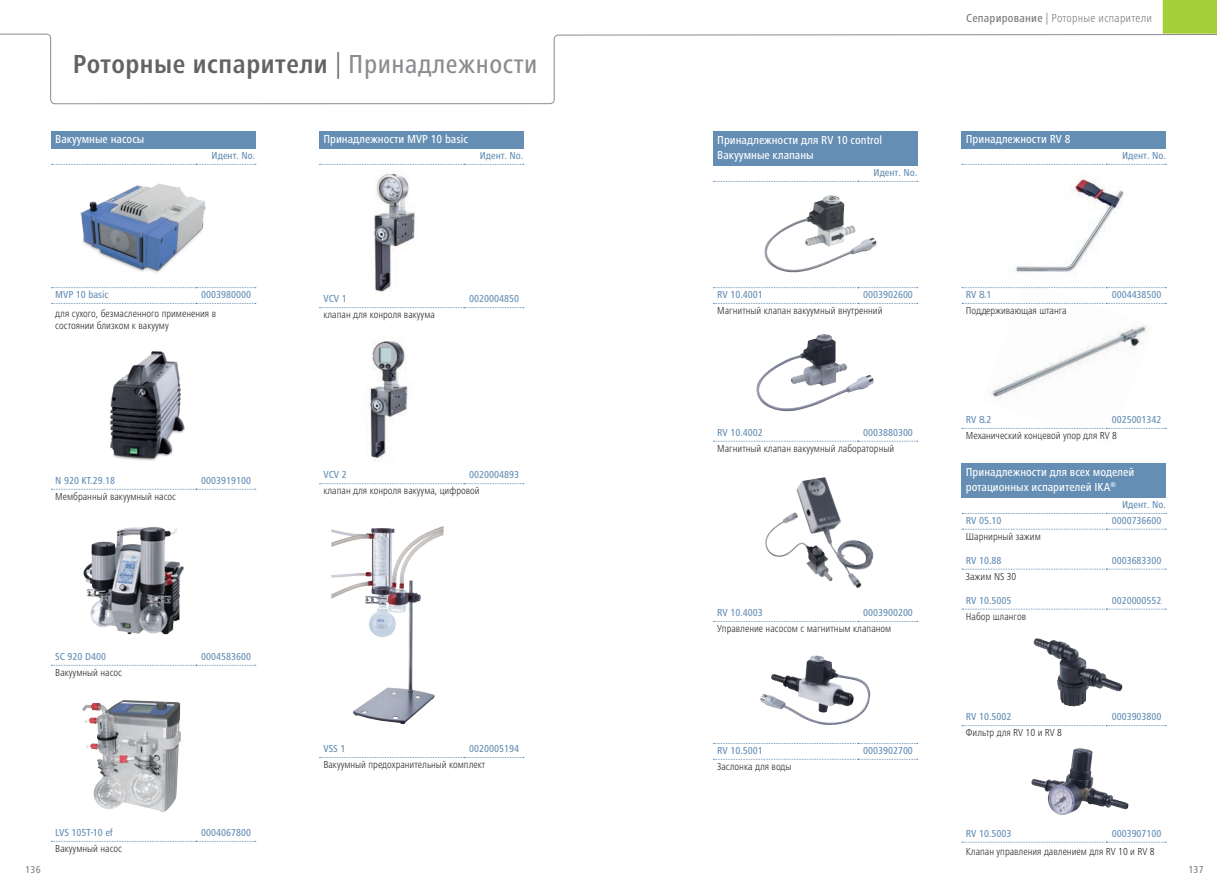
<style>
.page{position:relative;width:1217px;height:893px;background:#fff}
.page>*{position:absolute;margin:0;border:0;box-sizing:border-box;transform-origin:0 0}
.t1{font:700 condensed 27px "Frutiger Next IKA";letter-spacing:.02em;color:#636366}
.t2{font:500 condensed 12px/14.4px "Frutiger Next IKA";color:#fff}
.t3{font:300 condensed 12px "Frutiger Next IKA";letter-spacing:.02em;color:#76787b}
.t4{font:300 condensed 10.5px/12.6px "Frutiger Next IKA";color:#231f20}
.t5{font:500 condensed 10.5px "Frutiger Next IKA";color:#648eb4}
.t6{font:500 condensed 10.5px "Frutiger Next IKA";letter-spacing:.02em;color:#808285}
.s1{font-weight:500}
.s2{font-weight:300}
.s3{font-weight:500;color:#8a8c8f}
</style>
<div class="page">
<div style="left:51px;top:132px;width:204px;height:17px;background:#648eb4"></div>
<svg style="left:51px;top:287px;width:205px;height:1px"></svg>
<svg style="left:51px;top:303px;width:205px;height:1px"></svg>
<svg style="left:51px;top:489px;width:205px;height:1px"></svg>
<svg style="left:51px;top:665px;width:205px;height:1px"></svg>
<svg style="left:51px;top:841px;width:205px;height:1px"></svg>
<svg style="left:51px;top:164px;width:205px;height:1px"></svg>
<img style="left:83px;top:527px;width:101px;height:108px">
<img style="left:82px;top:700px;width:77px;height:111px">
<img style="left:110px;top:351px;width:75px;height:110px">
<img style="left:80px;top:183px;width:126px;height:90px">
<div style="left:961px;top:464px;width:204px;height:34px;background:#648eb4"></div>
<svg style="left:961px;top:529px;width:205px;height:1px"></svg>
<svg style="left:961px;top:569px;width:205px;height:1px"></svg>
<svg style="left:961px;top:609px;width:205px;height:1px"></svg>
<svg style="left:961px;top:725px;width:205px;height:1px"></svg>
<svg style="left:961px;top:842px;width:205px;height:1px"></svg>
<svg style="left:961px;top:513px;width:205px;height:1px"></svg>
<img style="left:1033px;top:638px;width:90px;height:69px">
<img style="left:1031px;top:751px;width:97px;height:64px">
<div style="left:319px;top:132px;width:204px;height:17px;background:#648eb4"></div>
<svg style="left:319px;top:307px;width:205px;height:1px"></svg>
<svg style="left:319px;top:483px;width:205px;height:1px"></svg>
<svg style="left:319px;top:757px;width:205px;height:1px"></svg>
<svg style="left:319px;top:164px;width:205px;height:1px"></svg>
<img style="left:369px;top:341px;width:39px;height:121px">
<img style="left:374px;top:171px;width:41px;height:121px">
<div style="left:712px;top:132px;width:205px;height:34px;background:#648eb4"></div>
<svg style="left:713px;top:287px;width:204px;height:1px"></svg>
<svg style="left:713px;top:303px;width:204px;height:1px"></svg>
<svg style="left:713px;top:743px;width:204px;height:1px"></svg>
<svg style="left:713px;top:441px;width:204px;height:1px"></svg>
<svg style="left:713px;top:621px;width:204px;height:1px"></svg>
<svg style="left:713px;top:759px;width:204px;height:1px"></svg>
<svg style="left:713px;top:181px;width:204px;height:1px"></svg>
<img style="left:760px;top:656px;width:108px;height:67px">
<img style="left:756px;top:334px;width:118px;height:78px">
<img style="left:796px;top:477px;width:78px;height:111px">
<img style="left:765px;top:512px;width:67px;height:70px">
<img style="left:764px;top:195px;width:112px;height:78px">
<div style="left:961px;top:132px;width:204px;height:17px;background:#648eb4"></div>
<svg style="left:961px;top:287px;width:205px;height:1px"></svg>
<svg style="left:961px;top:303px;width:205px;height:1px"></svg>
<svg style="left:961px;top:428px;width:205px;height:1px"></svg>
<svg style="left:961px;top:164px;width:205px;height:1px"></svg>
<img style="left:1015px;top:179px;width:109px;height:94px">
<img style="left:981px;top:287px;width:172px;height:142px">
<img style="left:331px;top:527px;width:108px;height:72px">
<svg style="left:0;top:33px;width:1216px;height:71px"></svg>
<div style="left:1162px;top:0;width:54px;height:34px;background:#a6ce39"></div>
<p class="t3" style="left:966px;top:11px;width:187px"><span class="s1">Сепарирование</span> | Роторные испарители</p>
<h1 class="t1" style="left:73px;top:49px;width:466px">Роторные испарители <span class="s2">|</span> <span class="s3">Принадлежности</span></h1>
<p class="t2" style="left:55px;top:132px;width:91px">Вакуумные насосы</p>
<p class="t5" style="left:211px;top:149px;width:45px">Идент. No.</p>
<p class="t2" style="left:323px;top:132px;width:146px">Принадлежности MVP 10 basic</p>
<p class="t5" style="left:479px;top:149px;width:45px">Идент. No.</p>
<p class="t2" style="left:717px;top:133px;width:166px;line-height:15px">Принадлежности для RV 10 control<br>Вакуумные клапаны</p>
<p class="t5" style="left:873px;top:166px;width:45px">Идент. No.</p>
<p class="t2" style="left:965px;top:132px;width:106px">Принадлежности RV 8</p>
<p class="t5" style="left:1121px;top:149px;width:45px">Идент. No.</p>
<p class="t5" style="left:55px;top:289px;width:55px">MVP 10 basic</p>
<p class="t5" style="left:201px;top:289px;width:51px">0003980000</p>
<p class="t4" style="left:55px;top:307px;width:162px">для сухого, безмасленного применения в состоянии близком к вакууму</p>
<p class="t5" style="left:323px;top:293px;width:25px">VCV 1</p>
<p class="t5" style="left:469px;top:293px;width:51px">0020004850</p>
<p class="t4" style="left:323px;top:309px;width:113px">клапан для конроля вакуума</p>
<p class="t5" style="left:717px;top:289px;width:47px">RV 10.4001</p>
<p class="t5" style="left:862px;top:289px;width:51px">0003902600</p>
<p class="t4" style="left:717px;top:304px;width:167px">Магнитный клапан вакуумный внутренний</p>
<p class="t5" style="left:965px;top:289px;width:27px">RV 8.1</p>
<p class="t5" style="left:1111px;top:289px;width:51px">0004438500</p>
<p class="t4" style="left:965px;top:304px;width:102px">Поддерживающая штанга</p>
<p class="t5" style="left:717px;top:426px;width:47px">RV 10.4002</p>
<p class="t5" style="left:862px;top:426px;width:51px">0003880300</p>
<p class="t4" style="left:717px;top:442px;width:178px">Магнитный клапан вакуумный лабораторный</p>
<p class="t5" style="left:965px;top:413px;width:27px">RV 8.2</p>
<p class="t5" style="left:1111px;top:413px;width:51px">0025001342</p>
<p class="t4" style="left:965px;top:429px;width:152px">Механический концевой упор для RV 8</p>
<p class="t5" style="left:55px;top:474px;width:61px">N 920 KT.29.18</p>
<p class="t5" style="left:201px;top:474px;width:51px">0003919100</p>
<p class="t4" style="left:55px;top:490px;width:122px">Мембранный вакуумный насос</p>
<p class="t5" style="left:323px;top:469px;width:25px">VCV 2</p>
<p class="t5" style="left:469px;top:469px;width:51px">0020004893</p>
<p class="t4" style="left:323px;top:485px;width:158px">клапан для конроля вакуума, цифровой</p>
<p class="t5" style="left:717px;top:607px;width:47px">RV 10.4003</p>
<p class="t5" style="left:862px;top:607px;width:51px">0003900200</p>
<p class="t4" style="left:717px;top:622px;width:176px">Управление насосом с магнитным клапаном</p>
<p class="t2" style="left:965px;top:465px;width:170px">Принадлежности для всех моделей ротационных испарителей IKA<sup>®</sup></p>
<p class="t5" style="left:1121px;top:498px;width:45px">Идент. No.</p>
<p class="t5" style="left:965px;top:514px;width:37px">RV 05.10</p>
<p class="t5" style="left:1111px;top:514px;width:51px">0000736600</p>
<p class="t4" style="left:965px;top:530px;width:76px">Шарнирный зажим</p>
<p class="t5" style="left:965px;top:554px;width:37px">RV 10.88</p>
<p class="t5" style="left:1111px;top:554px;width:51px">0003683300</p>
<p class="t4" style="left:965px;top:570px;width:52px">Зажим NS 30</p>
<p class="t5" style="left:965px;top:594px;width:47px">RV 10.5005</p>
<p class="t5" style="left:1111px;top:594px;width:51px">0020000552</p>
<p class="t4" style="left:965px;top:610px;width:62px">Набор шлангов</p>
<p class="t5" style="left:55px;top:650px;width:52px">SC 920 D400</p>
<p class="t5" style="left:201px;top:650px;width:51px">0004583600</p>
<p class="t4" style="left:55px;top:666px;width:68px">Вакуумный насос</p>
<p class="t5" style="left:965px;top:711px;width:47px">RV 10.5002</p>
<p class="t5" style="left:1111px;top:711px;width:51px">0003903800</p>
<p class="t4" style="left:965px;top:726px;width:98px">Фильтр для RV 10 и RV 8</p>
<p class="t5" style="left:323px;top:743px;width:23px">VSS 1</p>
<p class="t5" style="left:469px;top:743px;width:51px">0020005194</p>
<p class="t4" style="left:323px;top:758px;width:163px">Вакуумный предохранительный комплект</p>
<p class="t5" style="left:717px;top:744px;width:47px">RV 10.5001</p>
<p class="t5" style="left:862px;top:744px;width:51px">0003902700</p>
<p class="t4" style="left:717px;top:760px;width:76px">Заслонка для воды</p>
<p class="t5" style="left:55px;top:827px;width:59px">LVS 105T-10 ef</p>
<p class="t5" style="left:201px;top:827px;width:51px">0004067800</p>
<p class="t4" style="left:55px;top:842px;width:68px">Вакуумный насос</p>
<p class="t5" style="left:965px;top:827px;width:47px">RV 10.5003</p>
<p class="t5" style="left:1111px;top:827px;width:51px">0003907100</p>
<p class="t4" style="left:965px;top:845px;width:190px">Клапан управления давлением для RV 10 и RV 8</p>
<p class="t6" style="left:25px;top:864px;width:17px">136</p>
<p class="t6" style="left:1188px;top:864px;width:17px">137</p>
</div>
